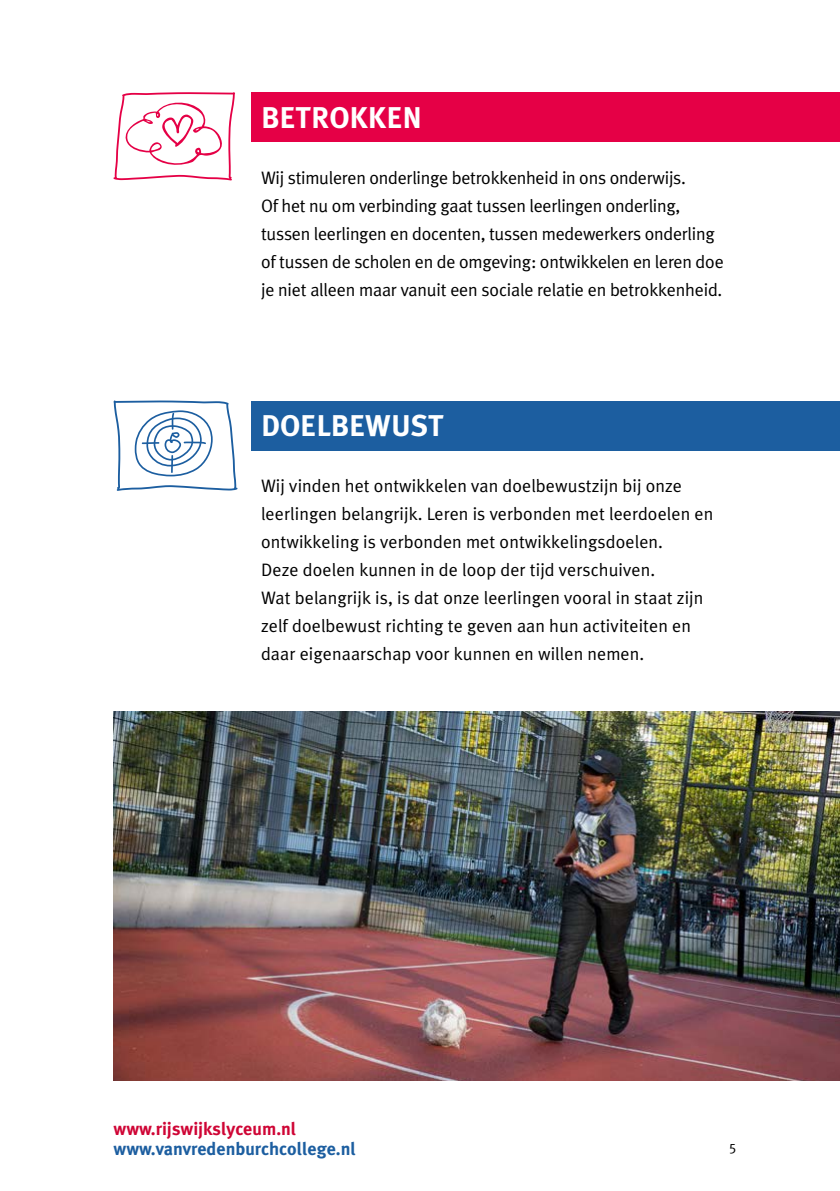
<style>
.page{position:relative;width:840px;height:1191px;background:#fff}
.page>*{position:absolute;margin:0;border:0;box-sizing:border-box;transform-origin:0 0}
.t1{font:30px "Meta Plus Bold Caps";color:#fff}
.t2{font:18px/28px "Meta Plus Normal";letter-spacing:.005em;color:#000}
.t3{font:18px/28px "Meta Plus Normal";letter-spacing:-.015em;color:#000}
.t4{font:700 18px "Meta Plus";color:#1c5ea0}
.t5{font:700 18px "Meta Plus";color:#cf0535}
.t6{font:14px "Meta Plus Normal";color:#000}
</style>
<div class="page">
<svg style="left:113px;top:92px;width:122px;height:88px"></svg>
<div style="left:252px;top:93px;width:587px;height:49px;background:#e50046"></div>
<svg style="left:113px;top:400px;width:124px;height:91px"></svg>
<div style="left:252px;top:401px;width:587px;height:49px;background:#1c5ea0"></div>
<img style="left:113px;top:711px;width:726px;height:369px">
<h1 class="t1" style="left:261px;top:100px;width:162px">BETROKKEN</h1>
<p class="t3" style="left:261px;top:164px;width:464px">Wij stimuleren onderlinge betrokkenheid in ons onderwijs.<br>Of het nu om verbinding gaat tussen leerlingen onderling, tussen leerlingen en docenten, tussen medewerkers onderling of tussen de scholen en de omgeving: ontwikkelen en leren doe je niet alleen maar vanuit een sociale relatie en betrokkenheid.</p>
<h1 class="t1" style="left:261px;top:408px;width:184px">DOELBEWUST</h1>
<p class="t2" style="left:261px;top:472px;width:453px">Wij vinden het ontwikkelen van doelbewustzijn bij onze leerlingen belangrijk. Leren is verbonden met leerdoelen en ontwikkeling is verbonden met ontwikkelingsdoelen.<br>Deze doelen kunnen in de loop der tijd verschuiven.<br>Wat belangrijk is, is dat onze leerlingen vooral in staat zijn zelf doelbewust richting te geven aan hun activiteiten en daar eigenaarschap voor kunnen en willen nemen.</p>
<p class="t5" style="left:113px;top:1117px;width:184px">www.rijswijkslyceum.nl</p>
<p class="t4" style="left:113px;top:1137px;width:244px">www.vanvredenburchcollege.nl</p>
<p class="t6" style="left:729px;top:1138px;width:9px">5</p>
</div>
